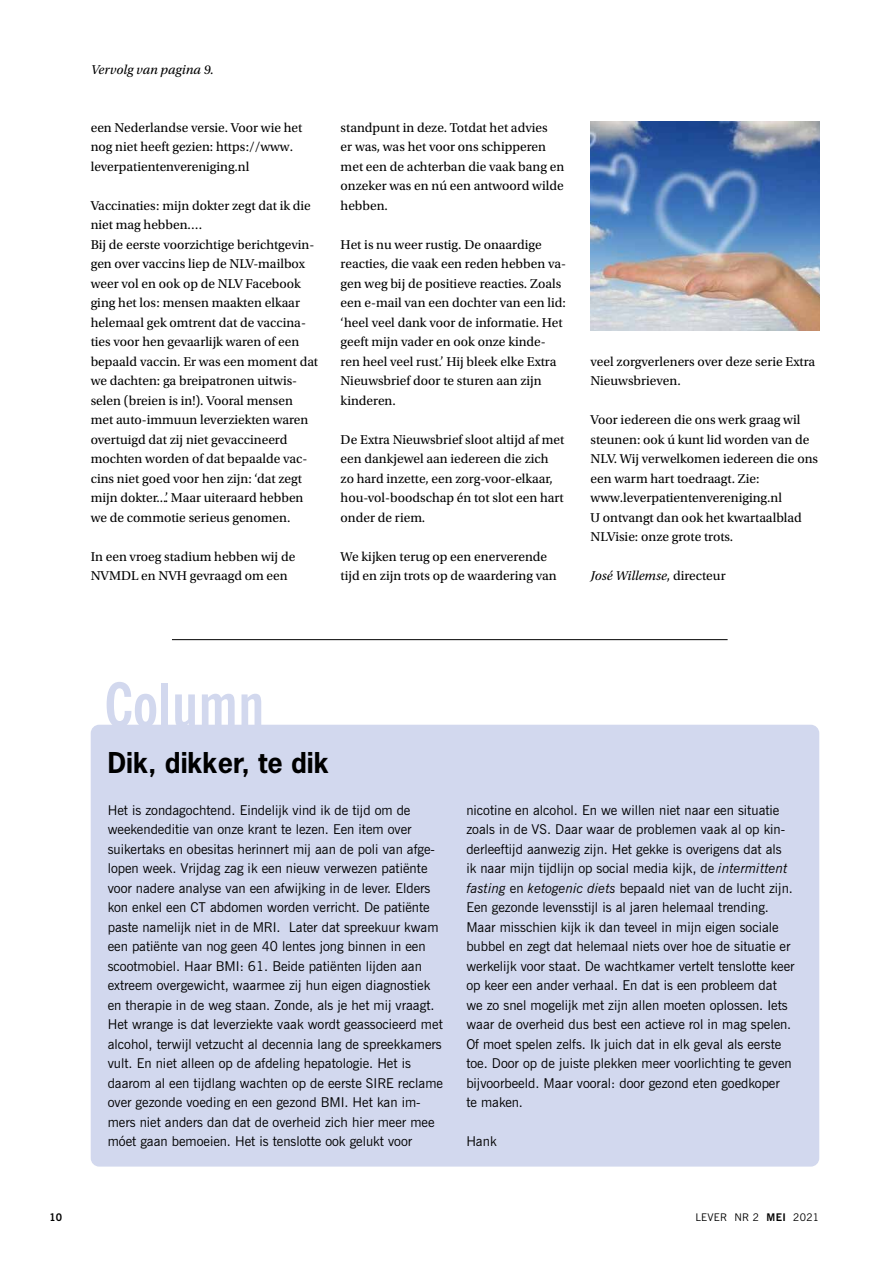
<style>
.page{position:relative;width:893px;height:1263px;background:#fff}
.page>*{position:absolute;margin:0;border:0;box-sizing:border-box;transform-origin:0 0}
.t1{font:700 condensed 60px "News Gothic BT";color:#d2d8ee}
.t2{font:700 27px "News Gothic";color:#000}
.t3{font:13.5px/19.5px "News Gothic BT";color:#000}
.t4{font:13.5px/19.5px "Utopia Std";color:#000}
.t5{font:italic 13.5px "Utopia Std";color:#000}
.t6{font:10.5px "News Gothic BT";letter-spacing:.03em;color:#000}
.t7{font:700 10.5px "News Gothic BT";color:#000}
.s1{font-style:normal}
.s2{font-style:italic}
.s3{font-weight:700}
</style>
<div class="page">
<div style="left:91px;top:725px;width:728px;height:441px;background:#d2d8ee;border-radius:9px"></div>
<img style="left:591px;top:122px;width:228px;height:208px">
<hr style="left:172px;top:639px;width:556px;height:1px;background:#000">
<p class="t5" style="left:91px;top:62px;width:125px">Vervolg van pagina 9.</p>
<p class="t4" style="left:91px;top:118px;width:213px">een Nederlandse versie. Voor wie het nog niet heeft gezien: https://www. leverpatientenvereniging.nl</p>
<p class="t4" style="left:91px;top:196px;width:229px">Vaccinaties: mijn dokter zegt dat ik die niet mag hebben….<br>Bij de eerste voorzichtige berichtgevin&shy;gen over vaccins liep de NLV-mailbox weer vol en ook op de NLV Facebook ging het los: mensen maakten elkaar helemaal gek omtrent dat de vaccina&shy;ties voor hen gevaarlijk waren of een bepaald vaccin. Er was een moment dat we dachten: ga breipatronen uitwis&shy;selen (breien is in!). Vooral mensen met auto-immuun leverziekten waren overtuigd dat zij niet gevaccineerd mochten worden of dat bepaalde vac&shy;cins niet goed voor hen zijn: ‘dat zegt mijn dokter...’. Maar uiteraard hebben we de commotie serieus genomen.</p>
<p class="t4" style="left:91px;top:547px;width:206px">In een vroeg stadium hebben wij de<br>NVMDL en NVH gevraagd om een</p>
<p class="t4" style="left:341px;top:118px;width:225px">standpunt in deze. Totdat het advies<br>er was, was het voor ons schipperen met een de achterban die vaak bang en onzeker was en nú een antwoord wilde hebben.</p>
<p class="t4" style="left:341px;top:235px;width:227px">Het is nu weer rustig. De onaardige reacties, die vaak een reden hebben va&shy;gen weg bij de positieve reacties. Zoals een e-mail van een dochter van een lid: ‘heel veel dank voor de informatie. Het geeft mijn vader en ook onze kinde&shy;ren heel veel rust.’ Hij bleek elke Extra Nieuwsbrief door te sturen aan zijn kinderen.</p>
<p class="t4" style="left:341px;top:430px;width:225px">De Extra Nieuwsbrief sloot altijd af met een dankjewel aan iedereen die zich zo hard inzette, een zorg-voor-elkaar, hou-vol-boodschap én tot slot een hart onder de riem.</p>
<p class="t4" style="left:341px;top:547px;width:218px">We kijken terug op een enerverende tijd en zijn trots op de waardering van</p>
<p class="t4" style="left:591px;top:352px;width:226px">veel zorgverleners over deze serie Extra<br>Nieuwsbrieven.</p>
<p class="t4" style="left:591px;top:410px;width:229px">Voor iedereen die ons werk graag wil steunen: ook ú kunt lid worden van de NLV. Wij verwelkomen iedereen die ons een warm hart toedraagt. Zie: www.leverpatientenvereniging.nl<br>U ontvangt dan ook het kwartaalblad NLVisie: onze grote trots.</p>
<p class="t5" style="left:591px;top:568px;width:137px">José Willemse<span class="s1">, directeur</span></p>
<h1 class="t1" style="left:105px;top:668px;width:162px">Column</h1>
<h2 class="t2" style="left:108px;top:745px;width:223px">Dik, dikker, te dik</h2>
<p class="t3" style="left:108px;top:800px;width:337px">Het is zondagochtend. Eindelijk vind ik de tijd om de weekendeditie van onze krant te lezen. Een item over suikertaks en obesitas herinnert mij aan de poli van afge&shy;lopen week. Vrijdag zag ik een nieuw verwezen patiënte voor nadere analyse van een afwijking in de lever. Elders kon enkel een CT abdomen worden verricht. De patiënte paste namelijk niet in de MRI. Later dat spreekuur kwam een patiënte van nog geen 40 lentes jong binnen in een scootmobiel. Haar BMI: 61. Beide patiënten lijden aan extreem overgewicht, waarmee zij hun eigen diagnostiek en therapie in de weg staan. Zonde, als je het mij vraagt.<br>Het wrange is dat leverziekte vaak wordt geassocieerd met alcohol, terwijl vetzucht al decennia lang de spreekkamers vult. En niet alleen op de afdeling hepatologie. Het is daarom al een tijdlang wachten op de eerste SIRE reclame over gezonde voeding en een gezond BMI. Het kan im&shy;mers niet anders dan dat de overheid zich hier meer mee móet gaan bemoeien. Het is tenslotte ook gelukt voor</p>
<p class="t3" style="left:466px;top:800px;width:330px">nicotine en alcohol. En we willen niet naar een situatie zoals in de VS. Daar waar de problemen vaak al op kin&shy;derleeftijd aanwezig zijn. Het gekke is overigens dat als ik naar mijn tijdlijn op social media kijk, de <span class="s2">intermittent fasting</span> en <span class="s2">ketogenic diets</span> bepaald niet van de lucht zijn.<br>Een gezonde levensstijl is al jaren helemaal trending.<br>Maar misschien kijk ik dan teveel in mijn eigen sociale bubbel en zegt dat helemaal niets over hoe de situatie er werkelijk voor staat. De wachtkamer vertelt tenslotte keer op keer een ander verhaal. En dat is een probleem dat we zo snel mogelijk met zijn allen moeten oplossen. Iets waar de overheid dus best een actieve rol in mag spelen.<br>Of moet spelen zelfs. Ik juich dat in elk geval als eerste toe. Door op de juiste plekken meer voorlichting te geven bijvoorbeeld. Maar vooral: door gezond eten goedkoper<br>te maken.</p>
<p class="t3" style="left:466px;top:1131px;width:32px">Hank</p>
<p class="t7" style="left:50px;top:1211px;width:14px">10</p>
<p class="t6" style="left:695px;top:1211px;width:125px">LEVER NR 2 <span class="s3">MEI</span> 2021</p>
</div>
